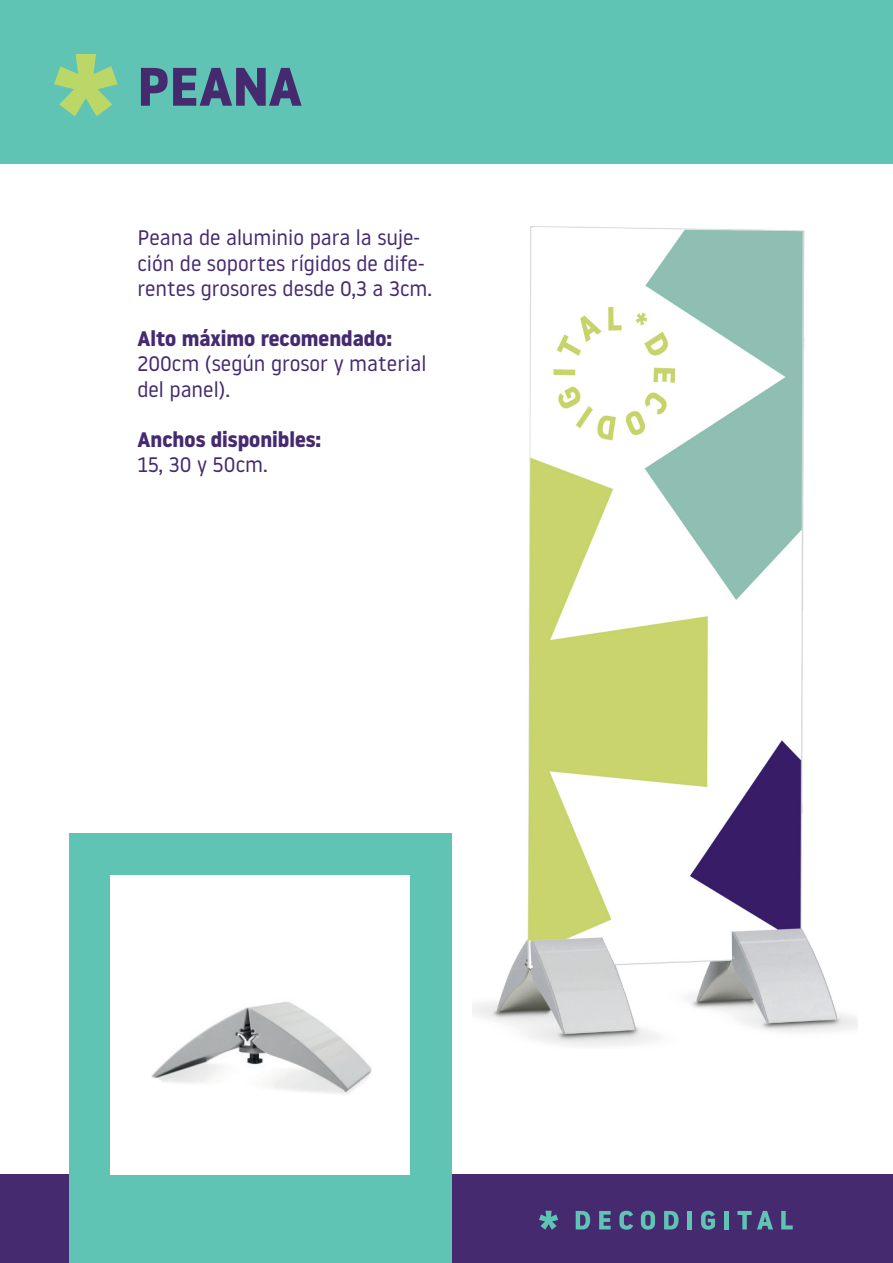
<style>
.page{position:relative;width:893px;height:1263px;background:#fff}
.page>*{position:absolute;margin:0;border:0;box-sizing:border-box;transform-origin:0 0}
.t1{font:700 54px "Noway";color:#452a70}
.t2{font:21px/25.2px "Noway";color:#452a70}
.t3{font:700 21px "Noway";color:#452a70}
</style>
<div class="page">
<div style="left:0;top:1174px;width:893px;height:89px;background:#452a70"></div>
<div style="left:69px;top:833px;width:382px;height:430px;background:#60c4b4"></div>
<img style="left:111px;top:876px;width:299px;height:298px">
<div style="left:0;top:0;width:893px;height:163px;background:#60c4b4"></div>
<svg style="left:54px;top:54px;width:64px;height:62px"></svg>
<svg style="left:539px;top:1211px;width:19px;height:19px"></svg>
<svg style="left:576px;top:1211px;width:14px;height:18px"></svg>
<svg style="left:599px;top:1211px;width:12px;height:18px"></svg>
<svg style="left:619px;top:1211px;width:14px;height:19px"></svg>
<svg style="left:641px;top:1211px;width:14px;height:19px"></svg>
<svg style="left:664px;top:1211px;width:15px;height:18px"></svg>
<hr style="left:688px;top:1211px;width:4px;height:18px;background:#60c4b4">
<svg style="left:701px;top:1211px;width:14px;height:19px"></svg>
<div style="left:724px;top:1211px;width:5px;height:18px;background:#60c4b4"></div>
<svg style="left:737px;top:1211px;width:36px;height:18px"></svg>
<svg style="left:781px;top:1211px;width:12px;height:18px"></svg>
<img style="left:472px;top:226px;width:386px;height:821px">
<p class="t1" style="left:137px;top:55px;width:166px">PEANA</p>
<p class="t2" style="left:137px;top:225px;width:296px">Peana de aluminio para la suje&shy;ción de soportes rígidos de dife&shy;rentes grosores desde 0,3 a 3cm.</p>
<p class="t3" style="left:137px;top:327px;width:256px">Alto máximo recomendado:</p>
<p class="t2" style="left:137px;top:351px;width:290px">200cm (según grosor y material del panel).</p>
<p class="t3" style="left:137px;top:427px;width:185px">Anchos disponibles:</p>
<p class="t2" style="left:137px;top:451px;width:132px">15, 30 y 50cm.</p>
</div>
